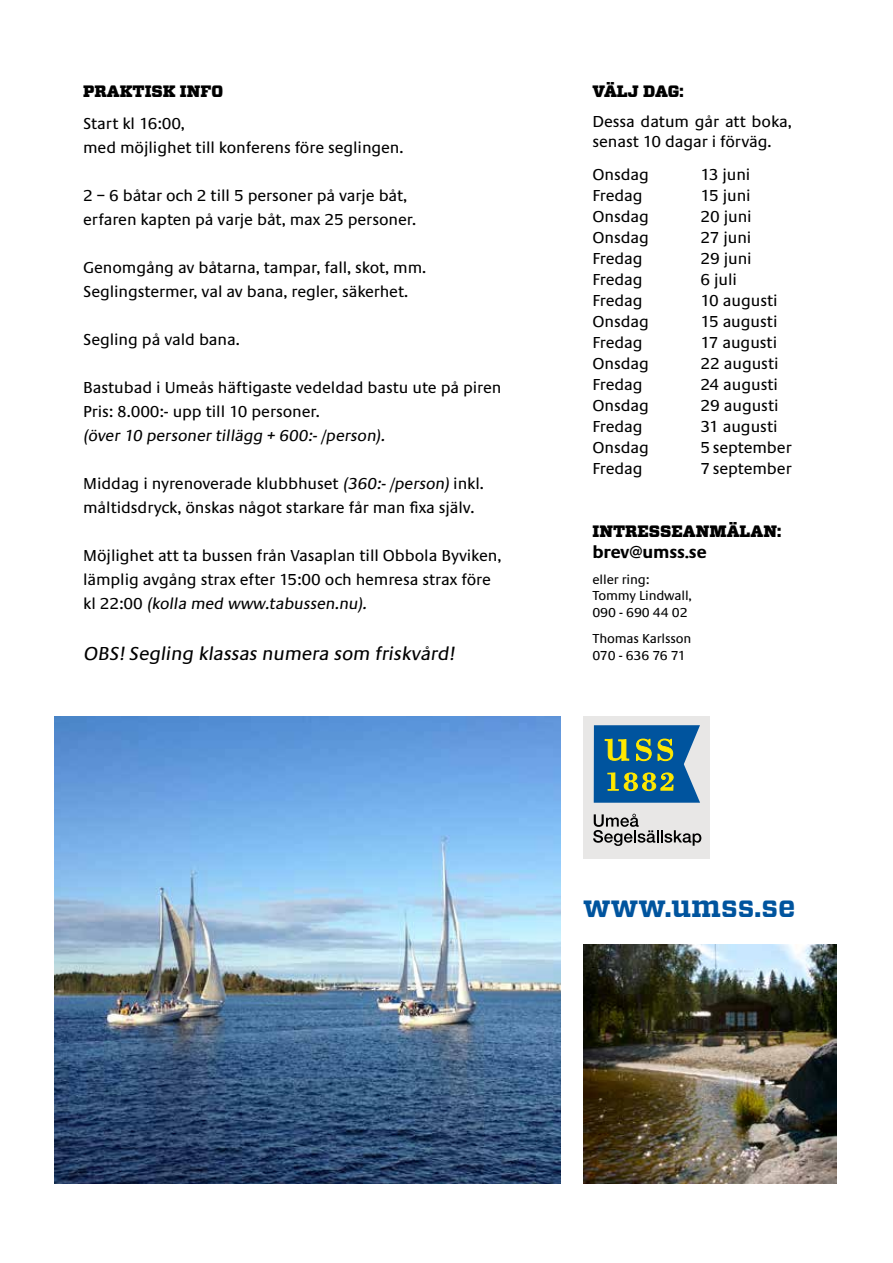
<style>
.page{position:relative;width:893px;height:1263px;background:#fff}
.page>*{position:absolute;margin:0;border:0;box-sizing:border-box;transform-origin:0 0}
.t1{font:700 30px "Vitesse";color:#00549e}
.t2{font:19.5px "Praxis";color:#000}
.t3{font:700 18px "Praxis";letter-spacing:-.01em;color:#000}
.t4{font:16.5px/24px "Praxis";letter-spacing:-.005em;color:#000}
.t5{font:900 16.5px "Vitesse";color:#000}
.t6{font:13.5px/16.2px "Praxis";letter-spacing:-.01em;color:#000}
</style>
<div class="page">
<div style="left:583px;top:716px;width:127px;height:143px;background:#e8e7e6"></div>
<svg style="left:593px;top:725px;width:107px;height:78px;background:#37758e"></svg>
<svg style="left:593px;top:814px;width:108px;height:32px"></svg>
<img style="left:583px;top:944px;width:254px;height:239px">
<img style="left:54px;top:716px;width:507px;height:467px">
<p class="t5" style="left:83px;top:80px;width:141px">PRAKTISK INFO</p>
<p class="t4" style="left:83px;top:112px;width:322px">Start kl 16:00,<br>med möjlighet till konferens före seglingen.</p>
<p class="t4" style="left:83px;top:184px;width:334px">2 – 6 båtar och 2 till 5 personer på varje båt, erfaren kapten på varje båt, max 25 personer.</p>
<p class="t4" style="left:83px;top:256px;width:344px">Genomgång av båtarna, tampar, fall, skot, mm.<br>Seglingstermer, val av bana, regler, säkerhet.</p>
<p class="t4" style="left:83px;top:328px;width:158px">Segling på vald bana.</p>
<p class="t4" style="left:83px;top:376px;width:420px">Bastubad i Umeås häftigaste vedeldad bastu ute på piren<br>Pris: 8.000:- upp till 10 personer.<br>(över 10 personer tillägg + 600:- /person).</p>
<p class="t4" style="left:83px;top:472px;width:402px">Middag i nyrenoverade klubbhuset (360:- /person) inkl. måltidsdryck, önskas något starkare får man fixa själv.</p>
<p class="t4" style="left:83px;top:544px;width:420px">Möjlighet att ta bussen från Vasaplan till Obbola Byviken, lämplig avgång strax efter 15:00 och hemresa strax före k l 2 2 : 0 0 (kolla med www.tabussen.nu).</p>
<p class="t2" style="left:83px;top:643px;width:375px">OBS! Segling klassas numera som friskvård!</p>
<p class="t5" style="left:592px;top:80px;width:93px">VÄLJ DAG:</p>
<p class="t4" style="left:592px;top:112px;width:201px;line-height:19.8px">Dessa datum går att boka, senast 10 dagar i förväg.</p>
<p class="t4" style="left:592px;top:163px;width:58px">Onsdag</p>
<p class="t4" style="left:700px;top:163px;width:51px">13 juni</p>
<p class="t4" style="left:592px;top:184px;width:52px">Fredag</p>
<p class="t4" style="left:700px;top:184px;width:52px">15 juni</p>
<p class="t4" style="left:592px;top:205px;width:58px">Onsdag</p>
<p class="t4" style="left:700px;top:205px;width:53px">20 juni</p>
<p class="t4" style="left:592px;top:226px;width:58px">Onsdag</p>
<p class="t4" style="left:700px;top:226px;width:52px">27 juni</p>
<p class="t4" style="left:592px;top:247px;width:52px">Fredag</p>
<p class="t4" style="left:700px;top:247px;width:53px">29 juni</p>
<p class="t4" style="left:592px;top:268px;width:52px">Fredag</p>
<p class="t4" style="left:700px;top:268px;width:38px">6 juli</p>
<p class="t4" style="left:592px;top:289px;width:52px">Fredag</p>
<p class="t4" style="left:700px;top:289px;width:79px">10 augusti</p>
<p class="t4" style="left:592px;top:310px;width:58px">Onsdag</p>
<p class="t4" style="left:700px;top:310px;width:79px">15 augusti</p>
<p class="t4" style="left:592px;top:331px;width:52px">Fredag</p>
<p class="t4" style="left:700px;top:331px;width:78px">17 augusti</p>
<p class="t4" style="left:592px;top:352px;width:58px">Onsdag</p>
<p class="t4" style="left:700px;top:352px;width:80px">22 augusti</p>
<p class="t4" style="left:592px;top:373px;width:52px">Fredag</p>
<p class="t4" style="left:700px;top:373px;width:79px">24 augusti</p>
<p class="t4" style="left:592px;top:394px;width:58px">Onsdag</p>
<p class="t4" style="left:700px;top:394px;width:80px">29 augusti</p>
<p class="t4" style="left:592px;top:415px;width:52px">Fredag</p>
<p class="t4" style="left:700px;top:415px;width:79px">31 augusti</p>
<p class="t4" style="left:592px;top:436px;width:58px">Onsdag</p>
<p class="t4" style="left:700px;top:436px;width:93px">5 september</p>
<p class="t4" style="left:592px;top:457px;width:52px">Fredag</p>
<p class="t4" style="left:700px;top:457px;width:93px">7 september</p>
<p class="t5" style="left:592px;top:520px;width:190px">INTRESSEANMÄLAN:</p>
<p class="t3" style="left:592px;top:542px;width:116px">brev@umss.se</p>
<p class="t6" style="left:592px;top:572px;width:101px">eller ring:<br>Tommy Lindwall,<br>090 - 690 44 02</p>
<p class="t6" style="left:592px;top:631px;width:100px">Thomas Karlsson<br>070 - 636 76 71</p>
<h1 class="t1" style="left:583px;top:886px;width:214px">www.umss.se</h1>
</div>
